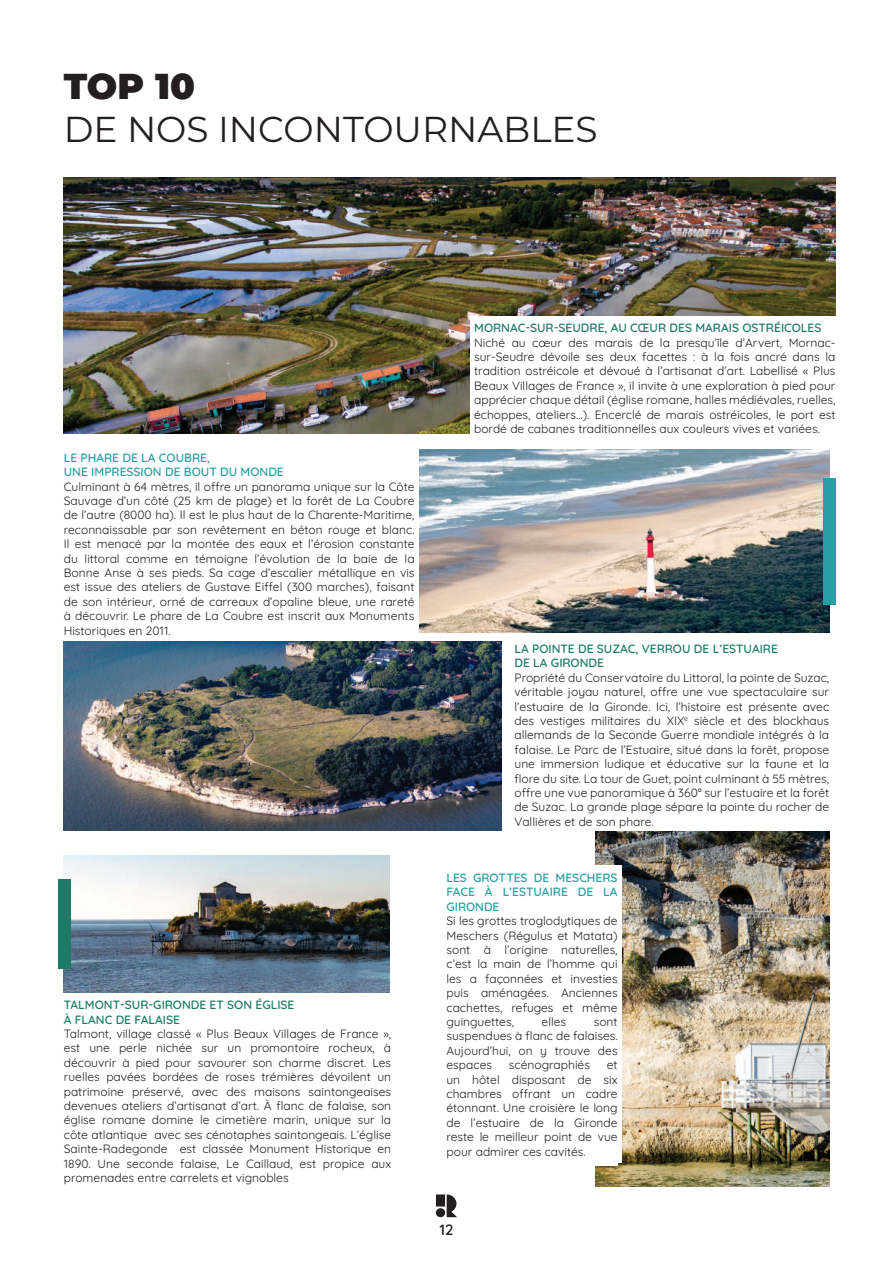
<style>
.page{position:relative;width:893px;height:1263px;background:#fff}
.page>*{position:absolute;margin:0;border:0;box-sizing:border-box;transform-origin:0 0}
.t1{font:36px "Montserrat";color:#231f20}
.t2{font:900 36px "Montserrat";color:#231f20}
.t3{font:600 15px "Quicksand";color:#231f20}
.t4{font:12px/14.4px "Quicksand";color:#231f20;text-align:justify}
.t5{font:600 12px/14.4px "Quicksand";color:#1d7b65}
.t6{font:600 12px/14.4px "Quicksand";color:#289fa3}
</style>
<div class="page">
<svg style="left:436px;top:1194px;width:21px;height:23px"></svg>
<div style="left:436px;top:1208px;width:9px;height:9px;background:#231f20;border-radius:50%"></div>
<img style="left:419px;top:450px;width:410px;height:182px">
<img style="left:64px;top:177px;width:772px;height:257px">
<div style="left:470px;top:316px;width:370px;height:23px;background:#fff"></div>
<div style="left:470px;top:330px;width:370px;height:110px;background:#fff"></div>
<img style="left:64px;top:641px;width:438px;height:189px">
<img style="left:595px;top:831px;width:234px;height:355px">
<img style="left:64px;top:855px;width:325px;height:137px">
<div style="left:442px;top:866px;width:180px;height:52px;background:#fff"></div>
<div style="left:442px;top:909px;width:180px;height:254px;background:#fff"></div>
<div style="left:823px;top:478px;width:13px;height:126px;background:#289fa3"></div>
<div style="left:58px;top:879px;width:13px;height:89px;background:#1d7b65"></div>
<h1 class="t2" style="left:64px;top:59px;width:133px">TOP 10</h1>
<h1 class="t1" style="left:64px;top:104px;width:535px">DE NOS INCONTOURNABLES</h1>
<p class="t6" style="left:64px;top:449px;width:221px">LE PHARE DE LA COUBRE,<br>UNE IMPRESSION DE BOUT DU MONDE</p>
<p class="t4" style="left:64px;top:478px;width:352px">Culminant à 64 mètres, il offre un panorama unique sur la Côte Sauvage d’un côté (25 km de plage) et la forêt de La Coubre de l’autre (8000 ha). Il est le plus haut de la Charente-Maritime, reconnaissable par son revêtement en béton rouge et blanc.<br>Il est menacé par la montée des eaux et l’érosion constante du littoral comme en témoigne l’évolution de la baie de la Bonne Anse à ses pieds. Sa cage d’escalier métallique en vis est issue des ateliers de Gustave Eiffel (300 marches), faisant de son intérieur, orné de carreaux d’opaline bleue, une rareté à découvrir. Le phare de La Coubre est inscrit aux Monuments Historiques en 2011.</p>
<p class="t5" style="left:64px;top:997px;width:232px">TALMONT-SUR-GIRONDE ET SON ÉGLISE<br>À FLANC DE FALAISE</p>
<p class="t4" style="left:64px;top:1025px;width:329px">Talmont, village classé « Plus Beaux Villages de France », est une perle nichée sur un promontoire rocheux, à découvrir à pied pour savourer son charme discret. Les ruelles pavées bordées de roses trémières dévoilent un patrimoine préservé, avec des maisons saintongeaises devenues ateliers d’artisanat d’art. À flanc de falaise, son église romane domine le cimetière marin, unique sur la côte atlantique avec ses cénotaphes saintongeais. L’église Sainte-Radegonde est classée Monument Historique en 1890. Une seconde falaise, Le Caillaud, est propice aux promenades entre carrelets et vignobles</p>
<p class="t5" style="left:474px;top:320px;width:349px">MORNAC-SUR-SEUDRE, AU CŒUR DES MARAIS OSTRÉICOLES</p>
<p class="t4" style="left:474px;top:334px;width:363px">Niché au cœur des marais de la presqu’île d’Arvert, Mornac&shy;sur-Seudre dévoile ses deux facettes : à la fois ancré dans la tradition ostréicole et dévoué à l’artisanat d’art. Labellisé « Plus Beaux Villages de France », il invite à une exploration à pied pour apprécier chaque détail (église romane, halles médiévales, ruelles, échoppes, ateliers…). Encerclé de marais ostréicoles, le port est bordé de cabanes traditionnelles aux couleurs vives et variées.</p>
<p class="t5" style="left:514px;top:640px;width:265px">LA POINTE DE SUZAC, VERROU DE L’ESTUAIRE<br>DE LA GIRONDE</p>
<p class="t4" style="left:514px;top:669px;width:316px">Propriété du Conservatoire du Littoral, la pointe de Suzac, véritable joyau naturel, offre une vue spectaculaire sur l’estuaire de la Gironde. Ici, l’histoire est présente avec des vestiges militaires du XIX<sup>e</sup> siècle et des blockhaus allemands de la Seconde Guerre mondiale intégrés à la falaise. Le Parc de l’Estuaire, situé dans la forêt, propose une immersion ludique et éducative sur la faune et la flore du site. La tour de Guet, point culminant à 55 mètres, offre une vue panoramique à 360° sur l’estuaire et la forêt de Suzac. La grande plage sépare la pointe du rocher de Vallières et de son phare.</p>
<p class="t6" style="left:446px;top:869px;width:173px;text-align:justify">LES GROTTES DE MESCHERS FACE À L’ESTUAIRE DE LA GIRONDE</p>
<p class="t4" style="left:446px;top:912px;width:173px">Si les grottes troglodytiques de Meschers (Régulus et Matata) sont à l’origine naturelles, c’est la main de l’homme qui les a façonnées et investies puis aménagées. Anciennes cachettes, refuges et même guinguettes,</p>
<p class="t4" style="left:542px;top:1013px;width:26px">elles</p>
<p class="t4" style="left:446px;top:1013px;width:173px;text-indent:147px">sont suspendues à flanc de falaises.<br>Aujourd’hui, on y trouve des espaces</p>
<p class="t4" style="left:509px;top:1056px;width:83px">scénographiés</p>
<p class="t4" style="left:446px;top:1056px;width:173px;text-indent:160px">et un hôtel disposant de six chambres offrant un cadre étonnant. Une croisière le long de l’estuaire de la Gironde reste le meilleur point de vue pour admirer ces cavités.</p>
<p class="t3" style="left:439px;top:1218px;width:16px">12</p>
</div>
